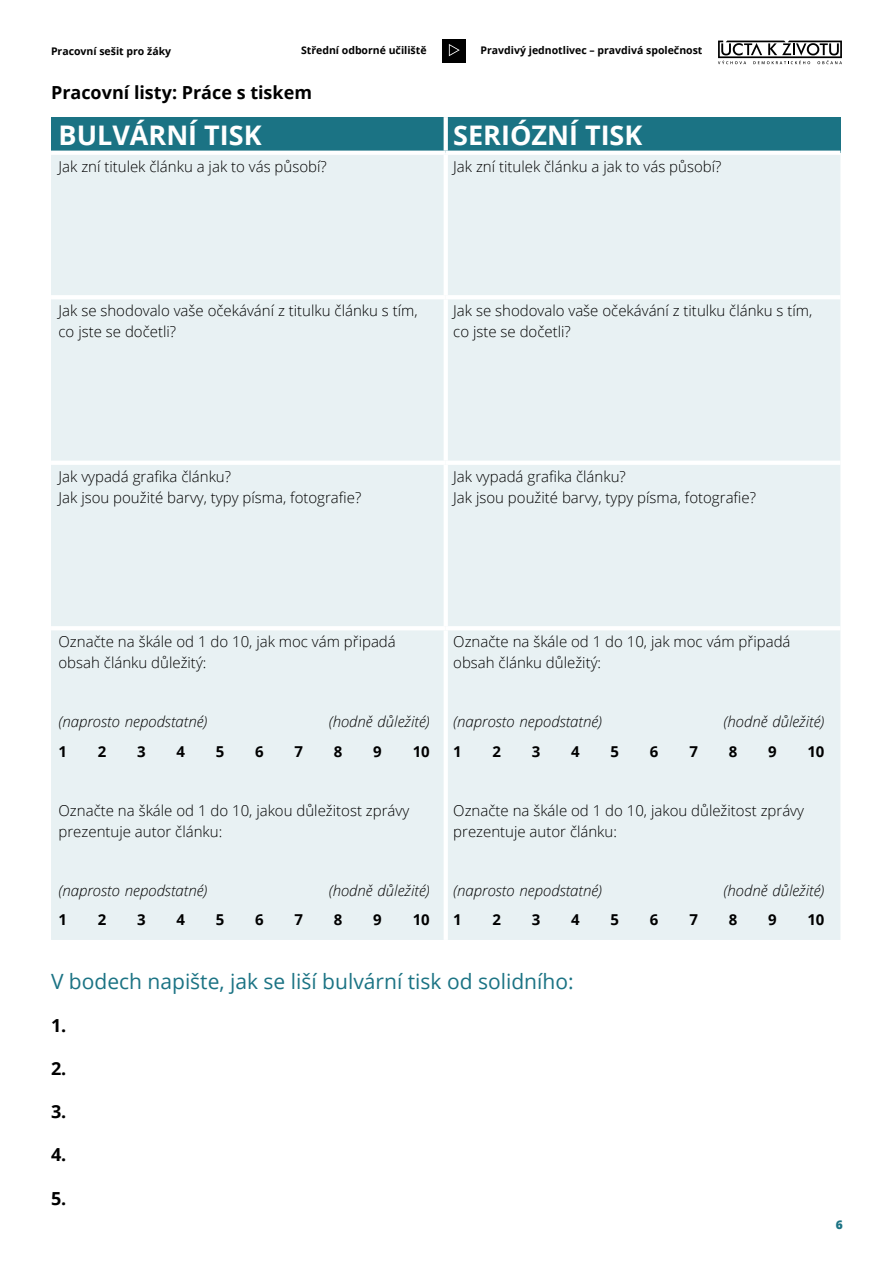
<style>
.page{position:relative;width:893px;height:1263px;background:#fff}
.page>*{position:absolute;margin:0;border:0;box-sizing:border-box;transform-origin:0 0}
.t1{font:700 27px "Open Sans";color:#fff}
.t2{font:21px "Open Sans";color:#1b7384}
.t3{font:700 18px "Open Sans";color:#000}
.t4{font:300 15px/21px "Open Sans";color:#000}
.t5{font:italic 300 15px "Open Sans";color:#000}
.t6{font:700 15px "Open Sans";color:#000}
.t7{font:800 12px "Open Sans";color:#1b7384}
.t8{font:700 10.5px "Open Sans";color:#000}
</style>
<div class="page">
<svg style="left:718px;top:41px;width:124px;height:23px"></svg>
<div style="left:442px;top:39px;width:23px;height:23px;background:#000"></div>
<svg style="left:449px;top:44px;width:11px;height:12px"></svg>
<div style="left:51px;top:117px;width:395px;height:36px;background:#1b7384"></div>
<div style="left:446px;top:117px;width:394px;height:36px;background:#1b7384"></div>
<div style="left:51px;top:155px;width:789px;height:785px;background:#e8f1f3"></div>
<svg style="left:444px;top:117px;width:4px;height:34px"></svg>
<hr style="left:51px;top:151px;width:395px;height:4px;background:#fff">
<hr style="left:446px;top:151px;width:394px;height:4px;background:#fff">
<hr style="left:444px;top:155px;width:4px;height:140px;background:#fff">
<hr style="left:51px;top:295px;width:395px;height:4px;background:#fff">
<hr style="left:446px;top:295px;width:394px;height:4px;background:#fff">
<hr style="left:444px;top:299px;width:4px;height:162px;background:#fff">
<hr style="left:51px;top:461px;width:395px;height:4px;background:#fff">
<hr style="left:446px;top:461px;width:394px;height:4px;background:#fff">
<hr style="left:444px;top:465px;width:4px;height:161px;background:#fff">
<hr style="left:51px;top:626px;width:395px;height:4px;background:#fff">
<hr style="left:446px;top:626px;width:394px;height:4px;background:#fff">
<hr style="left:444px;top:630px;width:4px;height:310px;background:#fff">
<p class="t8" style="left:51px;top:44px;width:122px">Pracovní sešit pro žáky</p>
<p class="t8" style="left:301px;top:43px;width:127px">Střední odborné učiliště</p>
<p class="t8" style="left:481px;top:43px;width:223px">Pravdivý jednotlivec – pravdivá společnost</p>
<p class="t3" style="left:51px;top:79px;width:263px">Pracovní listy: Práce s tiskem</p>
<h1 class="t1" style="left:59px;top:116px;width:205px">BULVÁRNÍ TISK</h1>
<h1 class="t1" style="left:453px;top:116px;width:191px">SERIÓZNÍ TISK</h1>
<p class="t4" style="left:59px;top:155px;width:270px">Jak zní titulek článku a jak to vás působí?</p>
<p class="t4" style="left:453px;top:155px;width:270px">Jak zní titulek článku a jak to vás působí?</p>
<p class="t4" style="left:59px;top:300px;width:361px">Jak se shodovalo vaše očekávání z titulku článku s tím, co jste se dočetli?</p>
<p class="t4" style="left:453px;top:300px;width:361px">Jak se shodovalo vaše očekávání z titulku článku s tím, co jste se dočetli?</p>
<p class="t4" style="left:59px;top:465px;width:304px">Jak vypadá grafika článku?<br>Jak jsou použité barvy, typy písma, fotografie?</p>
<p class="t4" style="left:453px;top:465px;width:304px">Jak vypadá grafika článku?<br>Jak jsou použité barvy, typy písma, fotografie?</p>
<p class="t4" style="left:59px;top:631px;width:339px">Označte na škále od 1 do 10, jak moc vám připadá obsah článku důležitý:</p>
<p class="t4" style="left:453px;top:631px;width:339px">Označte na škále od 1 do 10, jak moc vám připadá obsah článku důležitý:</p>
<p class="t5" style="left:59px;top:711px;width:150px">(naprosto nepodstatné)</p>
<p class="t5" style="left:329px;top:711px;width:102px">(hodně důležité)</p>
<p class="t6" style="left:59px;top:741px;width:10px">1</p>
<p class="t6" style="left:98px;top:741px;width:10px">2</p>
<p class="t6" style="left:137px;top:741px;width:10px">3</p>
<p class="t6" style="left:177px;top:741px;width:10px">4</p>
<p class="t6" style="left:216px;top:741px;width:10px">5</p>
<p class="t6" style="left:255px;top:741px;width:10px">6</p>
<p class="t6" style="left:295px;top:741px;width:10px">7</p>
<p class="t6" style="left:334px;top:741px;width:10px">8</p>
<p class="t6" style="left:373px;top:741px;width:10px">9</p>
<p class="t6" style="left:413px;top:741px;width:19px">10</p>
<p class="t5" style="left:453px;top:711px;width:150px">(naprosto nepodstatné)</p>
<p class="t5" style="left:724px;top:711px;width:102px">(hodně důležité)</p>
<p class="t6" style="left:453px;top:741px;width:10px">1</p>
<p class="t6" style="left:493px;top:741px;width:10px">2</p>
<p class="t6" style="left:532px;top:741px;width:10px">3</p>
<p class="t6" style="left:571px;top:741px;width:10px">4</p>
<p class="t6" style="left:611px;top:741px;width:10px">5</p>
<p class="t6" style="left:650px;top:741px;width:10px">6</p>
<p class="t6" style="left:689px;top:741px;width:10px">7</p>
<p class="t6" style="left:729px;top:741px;width:10px">8</p>
<p class="t6" style="left:768px;top:741px;width:10px">9</p>
<p class="t6" style="left:807px;top:741px;width:19px">10</p>
<p class="t4" style="left:59px;top:799px;width:352px">Označte na škále od 1 do 10, jakou důležitost zprávy prezentuje autor článku:</p>
<p class="t4" style="left:453px;top:799px;width:352px">Označte na škále od 1 do 10, jakou důležitost zprávy prezentuje autor článku:</p>
<p class="t5" style="left:59px;top:880px;width:150px">(naprosto nepodstatné)</p>
<p class="t5" style="left:329px;top:880px;width:102px">(hodně důležité)</p>
<p class="t6" style="left:59px;top:909px;width:10px">1</p>
<p class="t6" style="left:98px;top:909px;width:10px">2</p>
<p class="t6" style="left:137px;top:909px;width:10px">3</p>
<p class="t6" style="left:177px;top:909px;width:10px">4</p>
<p class="t6" style="left:216px;top:909px;width:10px">5</p>
<p class="t6" style="left:255px;top:909px;width:10px">6</p>
<p class="t6" style="left:295px;top:909px;width:10px">7</p>
<p class="t6" style="left:334px;top:909px;width:10px">8</p>
<p class="t6" style="left:373px;top:909px;width:10px">9</p>
<p class="t6" style="left:413px;top:909px;width:19px">10</p>
<p class="t5" style="left:453px;top:880px;width:150px">(naprosto nepodstatné)</p>
<p class="t5" style="left:724px;top:880px;width:102px">(hodně důležité)</p>
<p class="t6" style="left:453px;top:909px;width:10px">1</p>
<p class="t6" style="left:493px;top:909px;width:10px">2</p>
<p class="t6" style="left:532px;top:909px;width:10px">3</p>
<p class="t6" style="left:571px;top:909px;width:10px">4</p>
<p class="t6" style="left:611px;top:909px;width:10px">5</p>
<p class="t6" style="left:650px;top:909px;width:10px">6</p>
<p class="t6" style="left:689px;top:909px;width:10px">7</p>
<p class="t6" style="left:729px;top:909px;width:10px">8</p>
<p class="t6" style="left:768px;top:909px;width:10px">9</p>
<p class="t6" style="left:807px;top:909px;width:19px">10</p>
<h2 class="t2" style="left:51px;top:967px;width:524px">V bodech napište, jak se liší bulvární tisk od solidního:</h2>
<p class="t3" style="left:51px;top:1012px;width:17px">1.</p>
<p class="t3" style="left:51px;top:1056px;width:17px">2.</p>
<p class="t3" style="left:51px;top:1099px;width:17px">3.</p>
<p class="t3" style="left:51px;top:1142px;width:17px">4.</p>
<p class="t3" style="left:51px;top:1185px;width:17px">5.</p>
<p class="t7" style="left:836px;top:1215px;width:9px">6</p>
</div>
